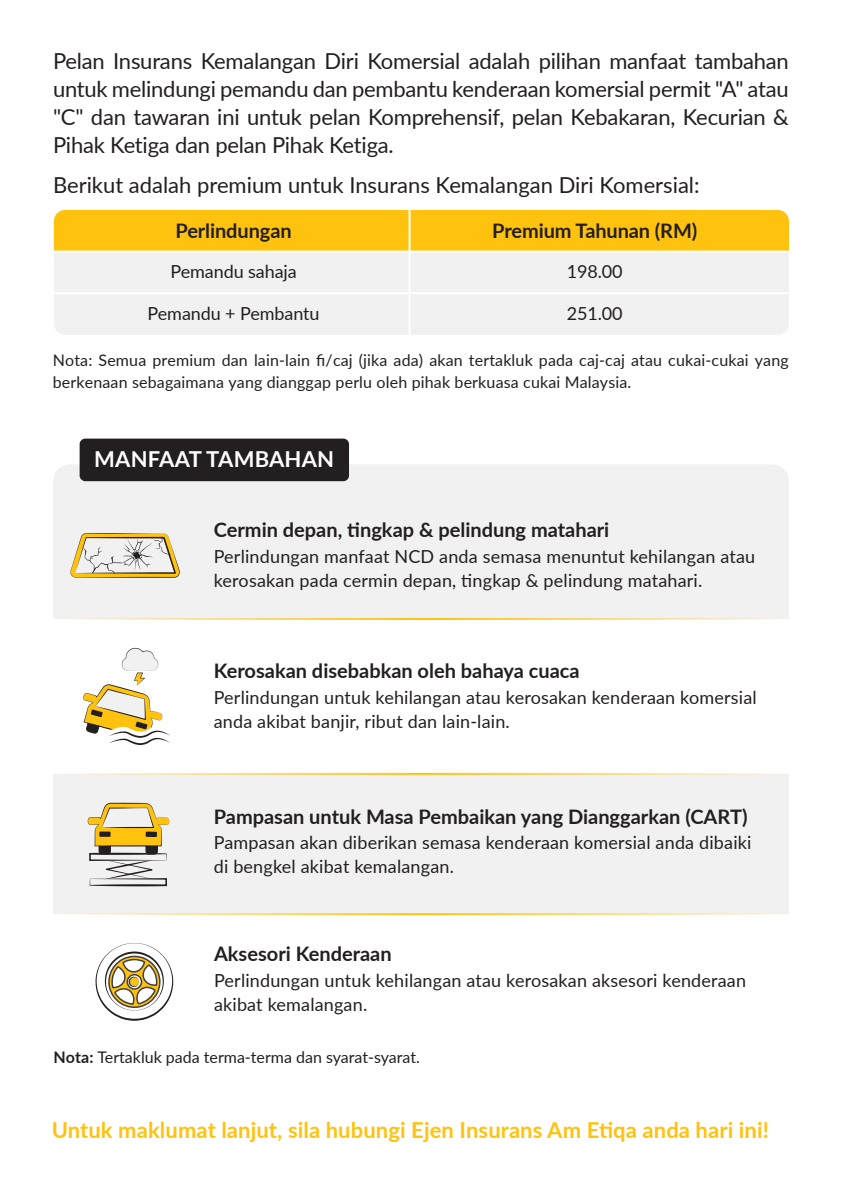
<style>
.page{position:relative;width:842px;height:1191px;background:#fff}
.page>*{position:absolute;margin:0;border:0;box-sizing:border-box;transform-origin:0 0}
.t1{font:22px/28px "Lato";letter-spacing:-.01em;color:#231f20;text-align:justify}
.t2{font:700 22px "Lato";letter-spacing:.005em;color:#ffc20e}
.t3{font:700 22px "Lato";letter-spacing:.01em;color:#fff}
.t4{font:700 20px "Lato";color:#231f20}
.t5{font:18px/24px "Lato";letter-spacing:.01em;color:#231f20}
.t6{font:16px/22px "Lato";letter-spacing:.01em;color:#231f20}
.s1{font-weight:700}
</style>
<div class="page">
<div style="left:54px;top:210px;width:735px;height:125px;background:#f1f1f2;border-radius:11px"></div>
<div style="left:54px;top:210px;width:735px;height:41px;background:#ffc20e"></div>
<hr style="left:54px;top:250px;width:735px;height:2px;background:#fff">
<hr style="left:54px;top:292px;width:735px;height:2px;background:#fff">
<hr style="left:409px;top:210px;width:2px;height:125px;background:#fff">
<div style="left:53px;top:464px;width:736px;height:538px;background:#f1f1f2;border-radius:17px"></div>
<div style="left:38px;top:619px;width:766px;height:155px;background:#fff"></div>
<div style="left:38px;top:914px;width:766px;height:158px;background:#fff"></div>
<div style="left:80px;top:438px;width:269px;height:43px;background:#231f20;border-radius:6px"></div>
<hr style="left:53px;top:618px;width:736px;height:2px;background:#fff">
<hr style="left:53px;top:773px;width:736px;height:2px;background:#fff">
<hr style="left:53px;top:913px;width:736px;height:2px;background:#fff">
<svg style="left:70px;top:533px;width:110px;height:45px"></svg>
<svg style="left:83px;top:648px;width:87px;height:97px"></svg>
<svg style="left:88px;top:802px;width:82px;height:84px"></svg>
<svg style="left:95px;top:943px;width:79px;height:77px"></svg>
<p class="t1" style="left:53px;top:46px;width:737px">Pelan Insurans Kemalangan Diri Komersial adalah pilihan manfaat tambahan untuk melindungi pemandu dan pembantu kenderaan komersial permit "A" atau "C" dan tawaran ini untuk pelan Komprehensif, pelan Kebakaran, Kecurian &amp; Pihak Ketiga dan pelan Pihak Ketiga.</p>
<p class="t1" style="left:53px;top:170px;width:648px">Berikut adalah premium untuk Insurans Kemalangan Diri Komersial:</p>
<p class="t4" style="left:176px;top:215px;width:118px">Perlindungan</p>
<p class="t4" style="left:492px;top:215px;width:207px">Premium Tahunan (RM)</p>
<p class="t5" style="left:171px;top:259px;width:128px">Pemandu sahaja</p>
<p class="t5" style="left:567px;top:259px;width:57px">198.00</p>
<p class="t5" style="left:148px;top:301px;width:173px">Pemandu + Pembantu</p>
<p class="t5" style="left:567px;top:301px;width:57px">251.00</p>
<p class="t6" style="left:53px;top:348px;width:737px">Nota: Semua premium dan lain-lain fi/caj (jika ada) akan tertakluk pada caj-caj atau cukai-cukai yang berkenaan sebagaimana yang dianggap perlu oleh pihak berkuasa cukai Malaysia.</p>
<p class="t3" style="left:94px;top:443px;width:241px">MANFAAT TAMBAHAN</p>
<p class="t4" style="left:214px;top:515px;width:397px">Cermin depan, tingkap &amp; pelindung matahari</p>
<p class="t5" style="left:214px;top:543px;width:543px">Perlindungan manfaat NCD anda semasa menuntut kehilangan atau kerosakan pada cermin depan, tingkap &amp; pelindung matahari.</p>
<p class="t4" style="left:214px;top:656px;width:367px">Kerosakan disebabkan oleh bahaya cuaca</p>
<p class="t5" style="left:214px;top:684px;width:544px">Perlindungan untuk kehilangan atau kerosakan kenderaan komersial anda akibat banjir, ribut dan lain-lain.</p>
<p class="t4" style="left:214px;top:802px;width:535px">Pampasan untuk Masa Pembaikan yang Dianggarkan (CART)</p>
<p class="t5" style="left:214px;top:830px;width:539px">Pampasan akan diberikan semasa kenderaan komersial anda dibaiki di bengkel akibat kemalangan.</p>
<p class="t4" style="left:214px;top:939px;width:179px">Aksesori Kenderaan</p>
<p class="t5" style="left:214px;top:967px;width:533px">Perlindungan untuk kehilangan atau kerosakan aksesori kenderaan akibat kemalangan.</p>
<p class="t6" style="left:53px;top:1045px;width:368px"><span class="s1">Nota:</span> Tertakluk pada terma-terma dan syarat-syarat.</p>
<p class="t2" style="left:52px;top:1113px;width:719px">Untuk maklumat lanjut, sila hubungi Ejen Insurans Am Etiqa anda hari ini!</p>
</div>
